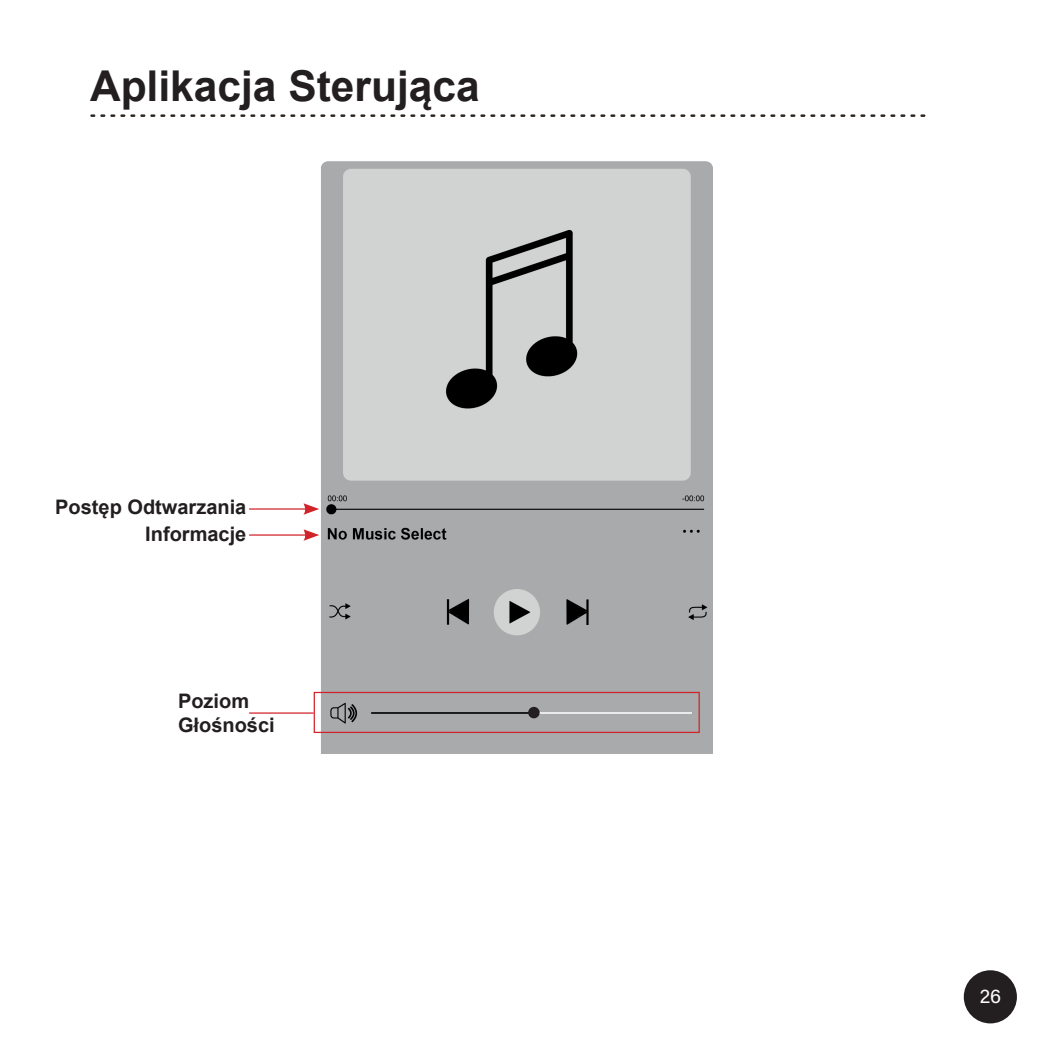
<style>
.page{position:relative;width:1063px;height:1063px;background:#fff}
.page>*{position:absolute;margin:0;border:0;box-sizing:border-box;transform-origin:0 0}
.t1{font:700 42.5px "Arial";color:#231f20}
.t2{font:700 20px/26.8px "Arial";color:#231f20;text-align:right}
.t3{font:20px "Acumin Pro";color:#fff}
</style>
<div class="page">
<div style="left:965px;top:972px;width:51px;height:50px;background:#231f20;border-radius:50%"></div>
<div style="left:964px;top:970px;width:53px;height:53px;border:2px solid #231f20;border-radius:50%"></div>
<img style="left:313px;top:162px;width:400px;height:592px">
<hr style="left:249px;top:508px;width:58px;height:2px;background:#d1232a">
<svg style="left:303px;top:503px;width:16px;height:12px"></svg>
<hr style="left:249px;top:534px;width:58px;height:2px;background:#d1232a">
<svg style="left:303px;top:529px;width:16px;height:12px"></svg>
<div style="left:314px;top:692px;width:386px;height:41px;border:1px solid #d1232a"></div>
<hr style="left:249px;top:712px;width:65px;height:2px;background:#d1232a">
<svg style="left:90px;top:114px;width:835px;height:3px"></svg>
<img style="left:360px;top:699px;width:332px;height:27px">
<div style="left:529px;top:708px;width:9px;height:9px;background:#231f20;border-radius:50%"></div>
<div style="left:528px;top:707px;width:12px;height:11px;border:2px solid #231f20;border-radius:50%"></div>
<h1 class="t1" style="left:90px;top:58px;width:391px">Aplikacja Sterująca</h1>
<p class="t2" style="left:55px;top:494px;width:193px">Postęp Odtwarzania<br>Informacje</p>
<p class="t2" style="left:178px;top:690px;width:98px;line-height:24px;text-align:left">Poziom<br>Głośności</p>
<p class="t3" style="left:980px;top:982px;width:23px">26</p>
</div>
